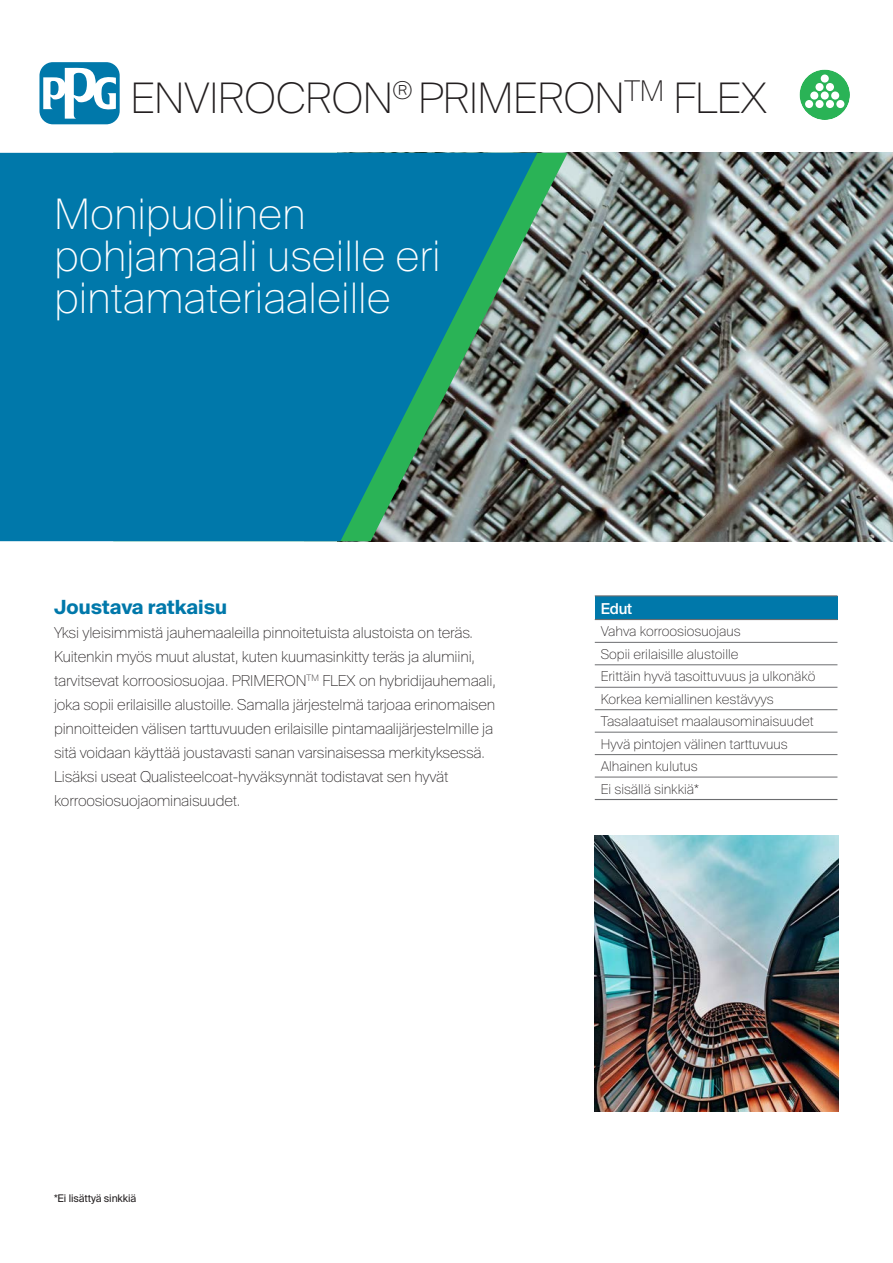
<style>
.page{position:relative;width:893px;height:1263px;background:#fff}
.page>*{position:absolute;margin:0;border:0;box-sizing:border-box;transform-origin:0 0}
.Product_Name{font:100 42px/42px "Suisse Intl";color:#fff}
.t1{font:100 42px "Suisse Intl";letter-spacing:-.01em;color:#231f20}
.t2{font:700 19.5px "Suisse Intl";color:#0078aa}
.Body_Text{font:100 15px/24px "Suisse Intl";letter-spacing:-.01em;color:#231f20}
.Cell_Header__Center{font:500 15px "Suisse Intl";color:#fff}
.Cell_Text_Left_Side{font:100 13.5px "Suisse Intl";color:#231f20}
.Body_Text-2{font:10.5px "Suisse Intl";letter-spacing:-.01em;color:#231f20}
</style>
<div class="page">
<div style="left:595px;top:596px;width:242px;height:23px;background:#0078aa"></div>
<hr style="left:595px;top:595px;width:242px;height:1px;background:#6c6d70">
<hr style="left:595px;top:619px;width:242px;height:1px;background:#6c6d70">
<hr style="left:595px;top:642px;width:242px;height:1px;background:#6c6d70">
<hr style="left:595px;top:664px;width:242px;height:1px;background:#6c6d70">
<hr style="left:595px;top:799px;width:242px;height:1px;background:#6c6d70">
<hr style="left:595px;top:687px;width:242px;height:1px;background:#6c6d70">
<hr style="left:595px;top:709px;width:242px;height:1px;background:#6c6d70">
<hr style="left:595px;top:732px;width:242px;height:1px;background:#6c6d70">
<hr style="left:595px;top:754px;width:242px;height:1px;background:#6c6d70">
<hr style="left:595px;top:777px;width:242px;height:1px;background:#6c6d70">
<img style="left:594px;top:836px;width:245px;height:276px">
<img style="left:568px;top:153px;width:325px;height:388px">
<svg style="left:537px;top:153px;width:31px;height:388px;background:#6f8076"></svg>
<div style="left:39px;top:62px;width:81px;height:62px;background:#0078aa;border-radius:13px"></div>
<svg style="left:43px;top:66px;width:73px;height:53px"></svg>
<svg style="left:0;top:153px;width:537px;height:388px;background:#107a9d"></svg>
<svg style="left:799px;top:69px;width:51px;height:51px"></svg>
<p class="t1" style="left:131px;top:74px;width:638px">ENVIROCRON<sup>®</sup> PRIMERON<sup>TM</sup> FLEX</p>
<p class="Product_Name" style="left:54px;top:194px;width:388px">Monipuolinen pohjamaali useille eri pintamateriaaleille</p>
<h2 class="t2" style="left:54px;top:596px;width:175px">Joustava ratkaisu</h2>
<p class="Body_Text" style="left:54px;top:621px;width:443px">Yksi yleisimmistä jauhemaaleilla pinnoitetuista alustoista on teräs.<br>Kuitenkin myös muut alustat, kuten kuumasinkitty teräs ja alumiini, tarvitsevat korroosiosuojaa. PRIMERON<sup>TM</sup> FLEX on hybridijauhemaali, joka sopii erilaisille alustoille. Samalla järjestelmä tarjoaa erinomaisen pinnoitteiden välisen tarttuvuuden erilaisille pintamaalijärjestelmille ja sitä voidaan käyttää joustavasti sanan varsinaisessa merkityksessä.<br>Lisäksi useat Qualisteelcoat-hyväksynnät todistavat sen hyvät korroosiosuojaominaisuudet.</p>
<p class="Cell_Header__Center" style="left:601px;top:599px;width:33px">Edut</p>
<p class="Cell_Text_Left_Side" style="left:601px;top:624px;width:141px">Vahva korroosiosuojaus</p>
<p class="Cell_Text_Left_Side" style="left:601px;top:646px;width:139px">Sopii erilaisille alustoille</p>
<p class="Cell_Text_Left_Side" style="left:601px;top:669px;width:216px">Erittäin hyvä tasoittuvuus ja ulkonäkö</p>
<p class="Cell_Text_Left_Side" style="left:601px;top:691px;width:174px">Korkea kemiallinen kestävyys</p>
<p class="Cell_Text_Left_Side" style="left:601px;top:713px;width:214px">Tasalaatuiset maalausominaisuudet</p>
<p class="Cell_Text_Left_Side" style="left:601px;top:736px;width:188px">Hyvä pintojen välinen tarttuvuus</p>
<p class="Cell_Text_Left_Side" style="left:601px;top:758px;width:98px">Alhainen kulutus</p>
<p class="Cell_Text_Left_Side" style="left:601px;top:781px;width:100px">Ei sisällä sinkkiä*</p>
<p class="Body_Text-2" style="left:54px;top:1192px;width:84px">*Ei lisättyä sinkkiä</p>
</div>
